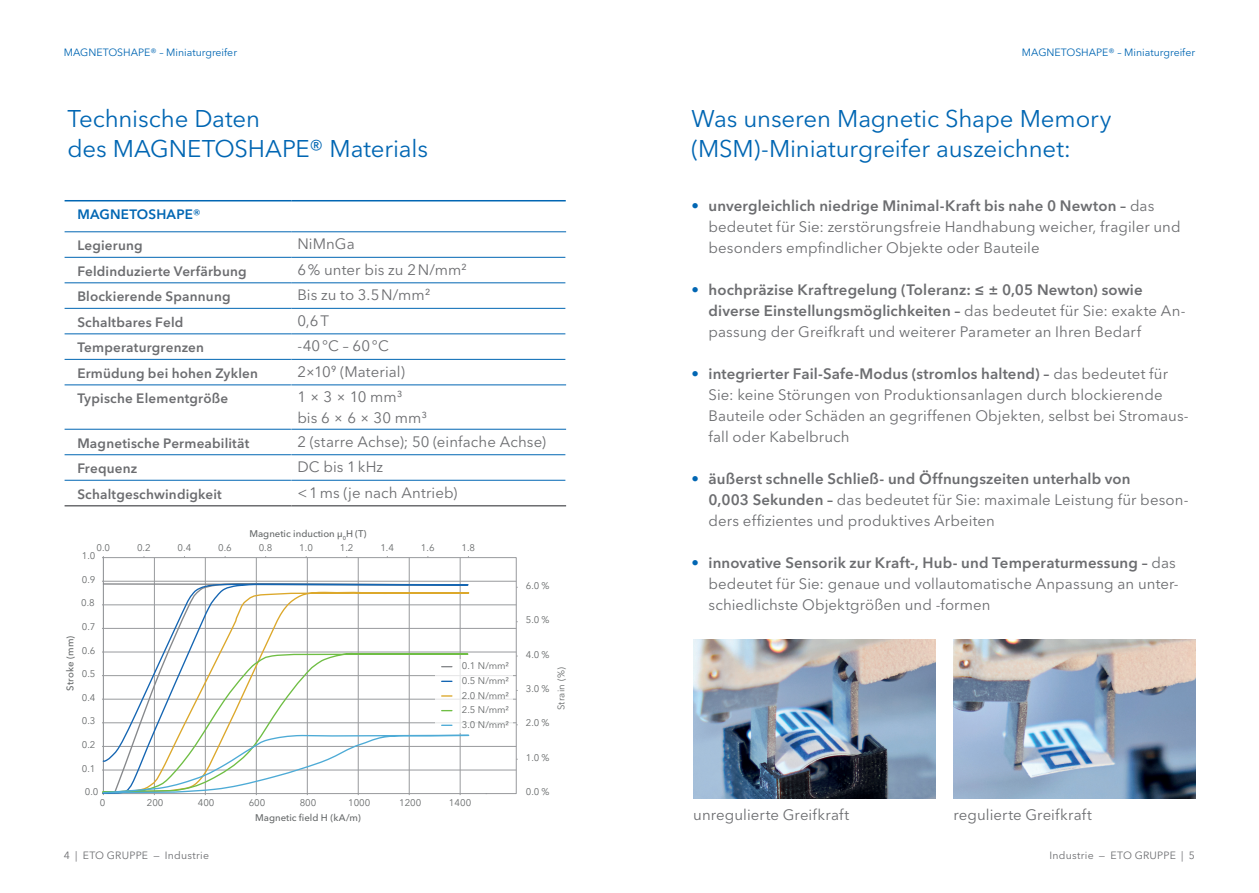
<style>
.page{position:relative;width:1259px;height:893px;background:#fff}
.page>*{position:absolute;margin:0;border:0;box-sizing:border-box;transform-origin:0 0}
.t1{font:24px/30px "Avenir Next LT Pro";letter-spacing:-.005em;color:#0166b3}
.t2{font:15px/21px "Avenir Next LT Pro";letter-spacing:.005em;color:#6c6d70}
.t3{font:600 15px/21px "Avenir Next LT Pro";letter-spacing:.01em;color:#6c6d70}
.t4{font:600 13.5px "Avenir Next LT Pro";letter-spacing:.015em;color:#6c6d70}
.t5{font:600 13.5px "Avenir Next LT Pro";letter-spacing:.015em;color:#0166b3}
.t6{font:10.5px "Avenir Next LT Pro";color:#0166b3}
.t7{font:10.5px "Avenir Next LT Pro";letter-spacing:.02em;color:#6c6d70}
.t8{font:9.6px/14.7px "Avenir Next LT Pro";color:#66696a;text-align:justify}
.t9{font:500 9.6px "Avenir Next LT Pro";color:#66696a}
.s1{font-weight:500}
.s2{font-weight:600;color:#0166b3}
.s3{font-weight:600}
.s4{color:#0166b3}
.s5{font-weight:400}
</style>
<div class="page">
<hr style="left:103px;top:770px;width:413px;height:1px;background:#989a9d">
<hr style="left:103px;top:746px;width:413px;height:1px;background:#989a9d">
<hr style="left:103px;top:722px;width:413px;height:1px;background:#989a9d">
<hr style="left:103px;top:699px;width:413px;height:1px;background:#989a9d">
<hr style="left:103px;top:675px;width:413px;height:1px;background:#989a9d">
<hr style="left:103px;top:652px;width:413px;height:1px;background:#989a9d">
<hr style="left:103px;top:628px;width:413px;height:1px;background:#989a9d">
<hr style="left:103px;top:605px;width:413px;height:1px;background:#989a9d">
<hr style="left:103px;top:581px;width:413px;height:1px;background:#989a9d">
<hr style="left:154px;top:558px;width:1px;height:236px;background:#989a9d">
<hr style="left:205px;top:558px;width:1px;height:236px;background:#989a9d">
<hr style="left:256px;top:558px;width:1px;height:236px;background:#989a9d">
<hr style="left:307px;top:558px;width:1px;height:236px;background:#989a9d">
<hr style="left:358px;top:558px;width:1px;height:236px;background:#989a9d">
<hr style="left:409px;top:558px;width:1px;height:236px;background:#989a9d">
<hr style="left:460px;top:558px;width:1px;height:236px;background:#989a9d">
<hr style="left:103px;top:558px;width:1px;height:236px;background:#989a9d">
<div style="left:435px;top:659px;width:77px;height:73px;background:#fff"></div>
<svg style="left:102px;top:583px;width:367px;height:7px"></svg>
<svg style="left:102px;top:590px;width:368px;height:133px"></svg>
<svg style="left:102px;top:651px;width:367px;height:83px"></svg>
<svg style="left:102px;top:734px;width:368px;height:61px"></svg>
<svg style="left:442px;top:695px;width:10px;height:2px"></svg>
<hr style="left:65px;top:232px;width:226px;height:1px;background:#0166b3">
<hr style="left:291px;top:232px;width:275px;height:1px;background:#0166b3">
<hr style="left:65px;top:257px;width:226px;height:1px;background:#0166b3">
<hr style="left:65px;top:283px;width:226px;height:1px;background:#0166b3">
<hr style="left:65px;top:308px;width:226px;height:1px;background:#0166b3">
<hr style="left:65px;top:334px;width:226px;height:1px;background:#0166b3">
<hr style="left:65px;top:359px;width:226px;height:1px;background:#0166b3">
<hr style="left:65px;top:385px;width:226px;height:1px;background:#0166b3">
<hr style="left:65px;top:429px;width:226px;height:1px;background:#0166b3">
<hr style="left:65px;top:454px;width:226px;height:1px;background:#0166b3">
<hr style="left:65px;top:480px;width:226px;height:1px;background:#0166b3">
<hr style="left:65px;top:200px;width:226px;height:1px;background:#0166b3">
<hr style="left:291px;top:200px;width:275px;height:1px;background:#0166b3">
<svg style="left:565px;top:232px;width:1px;height:153px"></svg>
<hr style="left:65px;top:505px;width:226px;height:1px;background:#6c6d70">
<hr style="left:291px;top:257px;width:274px;height:1px;background:#0166b3">
<hr style="left:291px;top:283px;width:274px;height:1px;background:#0166b3">
<hr style="left:291px;top:308px;width:274px;height:1px;background:#0166b3">
<hr style="left:291px;top:334px;width:274px;height:1px;background:#0166b3">
<hr style="left:291px;top:359px;width:274px;height:1px;background:#0166b3">
<hr style="left:291px;top:385px;width:275px;height:1px;background:#0166b3">
<hr style="left:291px;top:429px;width:275px;height:1px;background:#0166b3">
<hr style="left:291px;top:454px;width:274px;height:1px;background:#0166b3">
<hr style="left:291px;top:480px;width:274px;height:1px;background:#0166b3">
<hr style="left:291px;top:505px;width:275px;height:1px;background:#6c6d70">
<img style="left:693px;top:639px;width:242px;height:159px">
<img style="left:953px;top:639px;width:243px;height:159px">
<p class="t6" style="left:64px;top:46px;width:175px">MAGNETOSHAPE® – Miniaturgreifer</p>
<p class="t6" style="left:1022px;top:46px;width:175px">MAGNETOSHAPE® – Miniaturgreifer</p>
<h1 class="t1" style="left:67px;top:103px;width:362px">Technische Daten<br>des MAGNETOSHAPE® Materials</h1>
<p class="t5" style="left:77px;top:206px;width:125px">MAGNETOSHAPE<span class="s1">®</span></p>
<p class="t4" style="left:77px;top:237px;width:67px">Legierung</p>
<p class="t2" style="left:297px;top:233px;width:59px">NiMnGa</p>
<p class="t4" style="left:77px;top:263px;width:171px">Feldinduzierte Verfärbung</p>
<p class="t2" style="left:297px;top:259px;width:171px">6% unter bis zu 2N/mm<sup>2</sup></p>
<p class="t4" style="left:77px;top:288px;width:155px">Blockierende Spannung</p>
<p class="t2" style="left:297px;top:284px;width:134px">Bis zu to 3.5N/mm<sup>2</sup></p>
<p class="t4" style="left:77px;top:314px;width:108px">Schaltbares Feld</p>
<p class="t2" style="left:297px;top:310px;width:33px">0,6T</p>
<p class="t4" style="left:77px;top:339px;width:128px">Temperaturgrenzen</p>
<p class="t2" style="left:297px;top:335px;width:93px">-40°C – 60°C</p>
<p class="t4" style="left:77px;top:365px;width:182px">Ermüdung bei hohen Zyklen</p>
<p class="t2" style="left:297px;top:361px;width:109px">2×10<sup>9</sup> (Material)</p>
<p class="t4" style="left:77px;top:390px;width:152px">Typische Elementgröße</p>
<p class="t2" style="left:297px;top:386px;width:131px">1 × 3 × 10 mm<sup>3<br></sup>bis 6 × 6 × 30 mm<sup>3</sup></p>
<p class="t4" style="left:77px;top:435px;width:174px">Magnetische Permeabilität</p>
<p class="t2" style="left:297px;top:431px;width:250px">2 (starre Achse); 50 (einfache Achse)</p>
<p class="t4" style="left:77px;top:460px;width:61px">Frequenz</p>
<p class="t2" style="left:297px;top:456px;width:87px">DC bis 1kHz</p>
<p class="t4" style="left:77px;top:486px;width:146px">Schaltgeschwindigkeit</p>
<p class="t2" style="left:297px;top:482px;width:162px">&lt;1ms (je nach Antrieb)</p>
<p class="t9" style="left:249px;top:528px;width:119px">Magnetic induction µ<sub>0</sub>H (T)</p>
<p class="t8" style="left:96px;top:540px;width:15px">0.0</p>
<p class="t8" style="left:137px;top:540px;width:15px">0.2</p>
<p class="t8" style="left:178px;top:540px;width:15px">0.4</p>
<p class="t8" style="left:218px;top:540px;width:15px">0.6</p>
<p class="t8" style="left:259px;top:540px;width:15px">0.8</p>
<p class="t8" style="left:299px;top:540px;width:15px">1.0</p>
<p class="t8" style="left:340px;top:540px;width:15px">1.2</p>
<p class="t8" style="left:380px;top:540px;width:15px">1.4</p>
<p class="t8" style="left:421px;top:540px;width:15px">1.6</p>
<p class="t8" style="left:461px;top:540px;width:15px">1.8</p>
<p class="t8" style="left:82px;top:548px;width:15px">1.0</p>
<p class="t8" style="left:82px;top:572px;width:15px">0.9</p>
<p class="t8" style="left:81px;top:596px;width:15px">0.8</p>
<p class="t8" style="left:82px;top:619px;width:15px">0.7</p>
<p class="t9" style="left:64px;top:690px;width:56px;rotate:-90deg">Stroke (mm)</p>
<p class="t8" style="left:82px;top:643px;width:15px">0.6</p>
<p class="t8" style="left:82px;top:666px;width:15px">0.5</p>
<p class="t8" style="left:82px;top:690px;width:15px">0.4</p>
<p class="t8" style="left:82px;top:714px;width:15px">0.3</p>
<p class="t8" style="left:82px;top:737px;width:15px">0.2</p>
<p class="t8" style="left:82px;top:761px;width:15px">0.1</p>
<p class="t8" style="left:85px;top:784px;width:15px">0.0</p>
<p class="t8" style="left:462px;top:658px;width:49px">0.1 N/mm²<br>0.5 N/mm²<br>2.0 N/mm²<br>2.5 N/mm²<br>3.0 N/mm²</p>
<p class="t8" style="left:100px;top:795px;width:7px">0</p>
<p class="t8" style="left:147px;top:795px;width:18px">200</p>
<p class="t8" style="left:198px;top:795px;width:18px">400</p>
<p class="t8" style="left:249px;top:795px;width:18px">600</p>
<p class="t8" style="left:300px;top:795px;width:18px">800</p>
<p class="t8" style="left:348px;top:795px;width:24px">1000</p>
<p class="t8" style="left:399px;top:795px;width:24px">1200</p>
<p class="t8" style="left:455px;top:794px;width:24px">14 0</p>
<p class="t8" style="left:449px;top:795px;width:24px">1400</p>
<p class="t9" style="left:255px;top:812px;width:107px">Magnetic field H (kA/m)</p>
<p class="t8" style="left:526px;top:578px;width:25px">6.0 %</p>
<p class="t8" style="left:526px;top:612px;width:25px">5.0 %</p>
<p class="t8" style="left:526px;top:647px;width:25px">4.0 %</p>
<p class="t8" style="left:526px;top:681px;width:25px">3.0 %</p>
<p class="t8" style="left:526px;top:716px;width:25px">2.0 %</p>
<p class="t8" style="left:554px;top:710px;width:44px;rotate:-90deg">Strain (%)</p>
<p class="t8" style="left:526px;top:750px;width:25px">1.0 %</p>
<p class="t8" style="left:526px;top:784px;width:25px">0.0 %</p>
<h1 class="t1" style="left:691px;top:103px;width:421px">Was unseren Magnetic Shape Memory (MSM)-Miniaturgreifer auszeichnet:</h1>
<p class="t2" style="left:708px;top:195px;width:473px;text-indent:-17px"><span class="s2">•</span> <span class="s3">unvergleichlich niedrige Minimal-Kraft bis nahe 0 Newton –</span> das bedeutet für Sie: zerstörungsfreie Handhabung weicher, fragiler und besonders empfindlicher Objekte oder Bauteile</p>
<p class="t3" style="left:708px;top:279px;width:478px;text-indent:-17px"><span class="s4">•</span> hochpräzise Kraftregelung (Toleranz: ≤ ± 0,05 Newton) sowie diverse Einstellungsmöglichkeiten – <span class="s5">das bedeutet für Sie: exakte An&shy;passung der Greifkraft und weiterer Parameter an Ihren Bedarf</span></p>
<p class="t2" style="left:708px;top:363px;width:482px;text-indent:-17px"><span class="s2">•</span> <span class="s3">integrierter Fail-Safe-Modus (stromlos haltend) –</span> das bedeutet für Sie: keine Störungen von Produktionsanlagen durch blockierende Bauteile oder Schäden an gegriffenen Objekten, selbst bei Stromaus&shy;fall oder Kabelbruch</p>
<p class="t2" style="left:708px;top:468px;width:481px;text-indent:-17px"><span class="s2">•</span> <span class="s3">äußerst schnelle Schließ- und Öffnungszeiten unterhalb von<br>0,003 Sekunden –</span> das bedeutet für Sie: maximale Leistung für beson&shy;ders effizientes und produktives Arbeiten</p>
<p class="t2" style="left:708px;top:552px;width:472px;text-indent:-17px"><span class="s2">•</span> <span class="s3">innovative Sensorik zur Kraft-, Hub- und Temperaturmessung –</span> das bedeutet für Sie: genaue und vollautomatische Anpassung an unter&shy;schiedlichste Objektgrößen und -formen</p>
<p class="t2" style="left:693px;top:804px;width:157px">unregulierte Greifkraft</p>
<p class="t2" style="left:953px;top:804px;width:140px">regulierte Greifkraft</p>
<p class="t7" style="left:64px;top:849px;width:147px">4 | ETO GRUPPE — Industrie</p>
<p class="t7" style="left:1049px;top:849px;width:147px">Industrie — ETO GRUPPE | 5</p>
</div>
